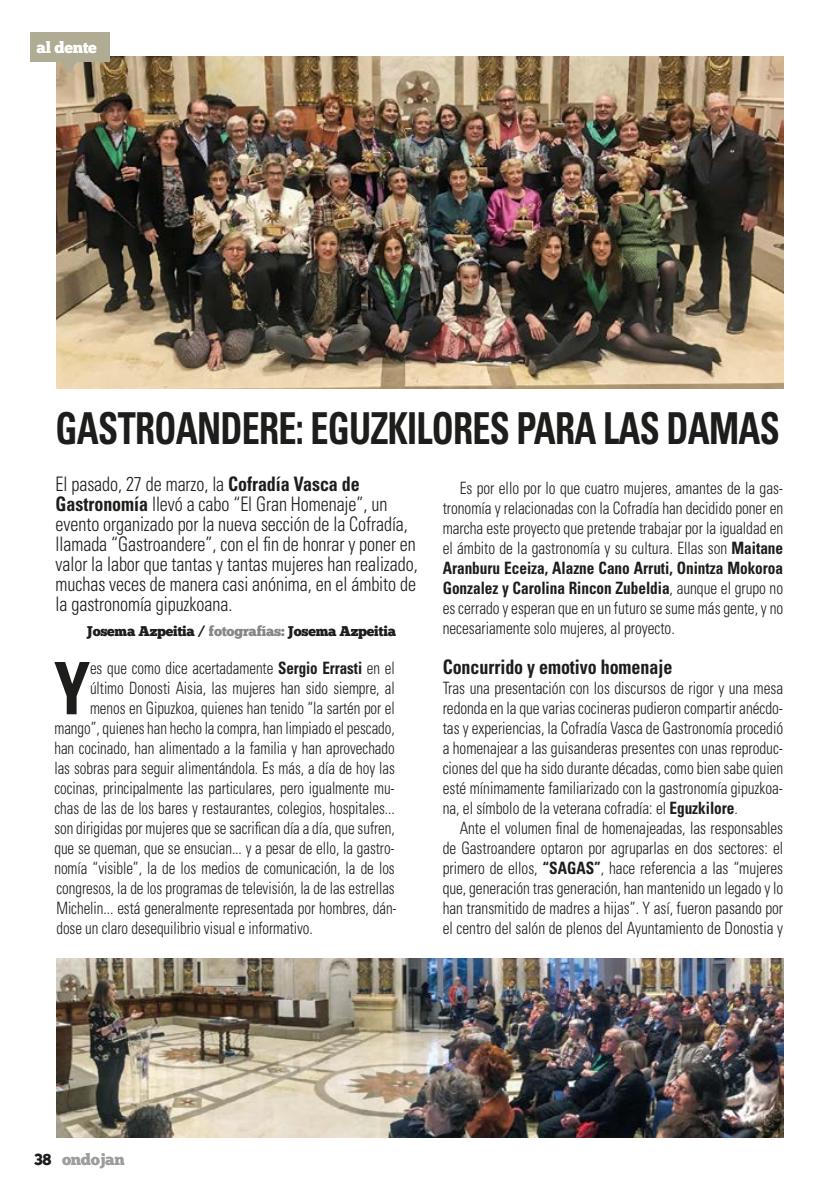
<style>
.page{position:relative;width:840px;height:1191px;background:#fff}
.page>*{position:absolute;margin:0;border:0;box-sizing:border-box;transform-origin:0 0}
.t1{font:700 condensed 72.4px "Univers";color:#1d1d1b;scale:.9 1}
.t2{font:700 condensed 44px "Univers";letter-spacing:-.02em;color:#1d1d1b;scale:.82 1}
.t3{font:300 condensed 20px/20px "Univers";letter-spacing:-.005em;color:#1d1d1b;scale:.9 1}
.t4{font:700 condensed 20px "Univers";letter-spacing:-.005em;color:#1d1d1b;scale:.9 1}
.t5{font:300 condensed 17px/20px "Univers";letter-spacing:-.005em;color:#1d1d1b;text-align:justify;scale:.9 1}
.t6{font:300 condensed 17px "Univers";letter-spacing:-.005em;color:#1d1d1b;scale:.88 1}
.t7{font:16px "Chunk Five Ex";letter-spacing:-.02em;color:#9d9d9c}
.t8{font:16px "Chunk Five Ex";letter-spacing:-.02em;color:#fff}
.t9{font:14px "Chunk Five Ex";letter-spacing:-.02em;color:#1d1d1b}
.s1{font-weight:700}
.s2{color:#878787}
.s3{color:#1d1d1b}
</style>
<div class="page">
<img style="left:57px;top:57px;width:725px;height:331px">
<svg style="left:61px;top:62px;width:16px;height:12px"></svg>
<div style="left:30px;top:32px;width:80px;height:30px;background:#b0ac94"></div>
<img style="left:57px;top:958px;width:725px;height:179px">
<p class="t8" style="left:37px;top:35px;width:62px">al dente</p>
<h2 class="t2" style="left:56px;top:401px;width:884px">GASTROANDERE: EGUZKILORES PARA LAS DAMAS</h2>
<p class="t3" style="left:56px;top:474px;width:403px">El pasado, 27 de marzo, la <span class="s1">Cofradía Vasca de Gastronomía</span> llevó a cabo “El Gran Homenaje”, un evento organizado por la nueva sección de la Cofradía, llamada “Gastroandere”, con el fin de honrar y poner en valor la labor que tantas y tantas mujeres han realizado, muchas veces de manera casi anónima, en el ámbito de la gastronomía gipuzkoana.</p>
<p class="t9" style="left:86px;top:621px;width:311px">Josema Azpeitia / <span class="s2">fotografías:</span> Josema Azpeitia</p>
<h1 class="t1" style="left:54px;top:644px;width:42px">Y</h1>
<p class="t6" style="left:90px;top:658px;width:347px">es que como dice acertadamente <span class="s1">Sergio Errasti</span> en el</p>
<p class="t6" style="left:90px;top:678px;width:347px">último Donosti Aisia, las mujeres han sido siempre, al</p>
<p class="t6" style="left:90px;top:698px;width:347px">menos en Gipuzkoa, quienes han tenido “la sartén por el</p>
<p class="t6" style="left:54px;top:718px;width:388px">mango”, quienes han hecho la compra, han limpiado el pescado,</p>
<p class="t6" style="left:54px;top:738px;width:388px">han cocinado, han alimentado a la familia y han aprovechado</p>
<p class="t6" style="left:54px;top:758px;width:388px">las sobras para seguir alimentándola. Es más, a día de hoy las</p>
<p class="t6" style="left:54px;top:778px;width:388px">cocinas, principalmente las particulares, pero igualmente mu-</p>
<p class="t6" style="left:54px;top:798px;width:388px">chas de las de los bares y restaurantes, colegios, hospitales...</p>
<p class="t6" style="left:54px;top:818px;width:388px">son dirigidas por mujeres que se sacrifican día a día, que sufren,</p>
<p class="t6" style="left:54px;top:838px;width:388px">que se queman, que se ensucian... y a pesar de ello, la gastro-</p>
<p class="t6" style="left:54px;top:858px;width:388px">nomía “visible”, la de los medios de comunicación, la de los</p>
<p class="t6" style="left:56px;top:878px;width:386px">congresos, la de los programas de televisión, la de las estrellas</p>
<p class="t6" style="left:56px;top:898px;width:388px">Michelin... está generalmente representada por hombres, dán-</p>
<p class="t6" style="left:56px;top:918px;width:293px">dose un claro desequilibrio visual e informativo.</p>
<p class="t5" style="left:442px;top:478px;width:380px;text-indent:17px">Es por ello por lo que cuatro mujeres, amantes de la gas&shy;tronomía y relacionadas con la Cofradía han decidido poner en marcha este proyecto que pretende trabajar por la igualdad en el ámbito de la gastronomía y su cultura. Ellas son <span class="s1">Maitane Aranburu Eceiza, Alazne Cano Arruti, Onintza Mokoroa Gonzalez y Carolina Rincon Zubeldia</span>, aunque el grupo no es cerrado y esperan que en un futuro se sume más gente, y no necesariamente solo mujeres, al proyecto.</p>
<p class="t4" style="left:442px;top:655px;width:256px">Concurrido y emotivo homenaje</p>
<p class="t5" style="left:442px;top:678px;width:380px">Tras una presentación con los discursos de rigor y una mesa redonda en la que varias cocineras pudieron compartir anécdo&shy;tas y experiencias, la Cofradía Vasca de Gastronomía procedió a homenajear a las guisanderas presentes con unas reproduc&shy;ciones del que ha sido durante décadas, como bien sabe quien esté mínimamente familiarizado con la gastronomía gipuzkoa&shy;na, el símbolo de la veterana cofradía: el <span class="s1">Eguzkilore</span>.</p>
<p class="t5" style="left:442px;top:818px;width:380px;text-indent:17px">Ante el volumen final de homenajeadas, las responsables de Gastroandere optaron por agruparlas en dos sectores: el primero de ellos, <span class="s1">“SAGAS”</span>, hace referencia a las “mujeres que, generación tras generación, han mantenido un legado y lo han transmitido de madres a hijas”. Y así, fueron pasando por el centro del salón de plenos del Ayuntamiento de Donostia y</p>
<p class="t7" style="left:34px;top:1147px;width:92px"><span class="s3">38</span> ondojan</p>
</div>
